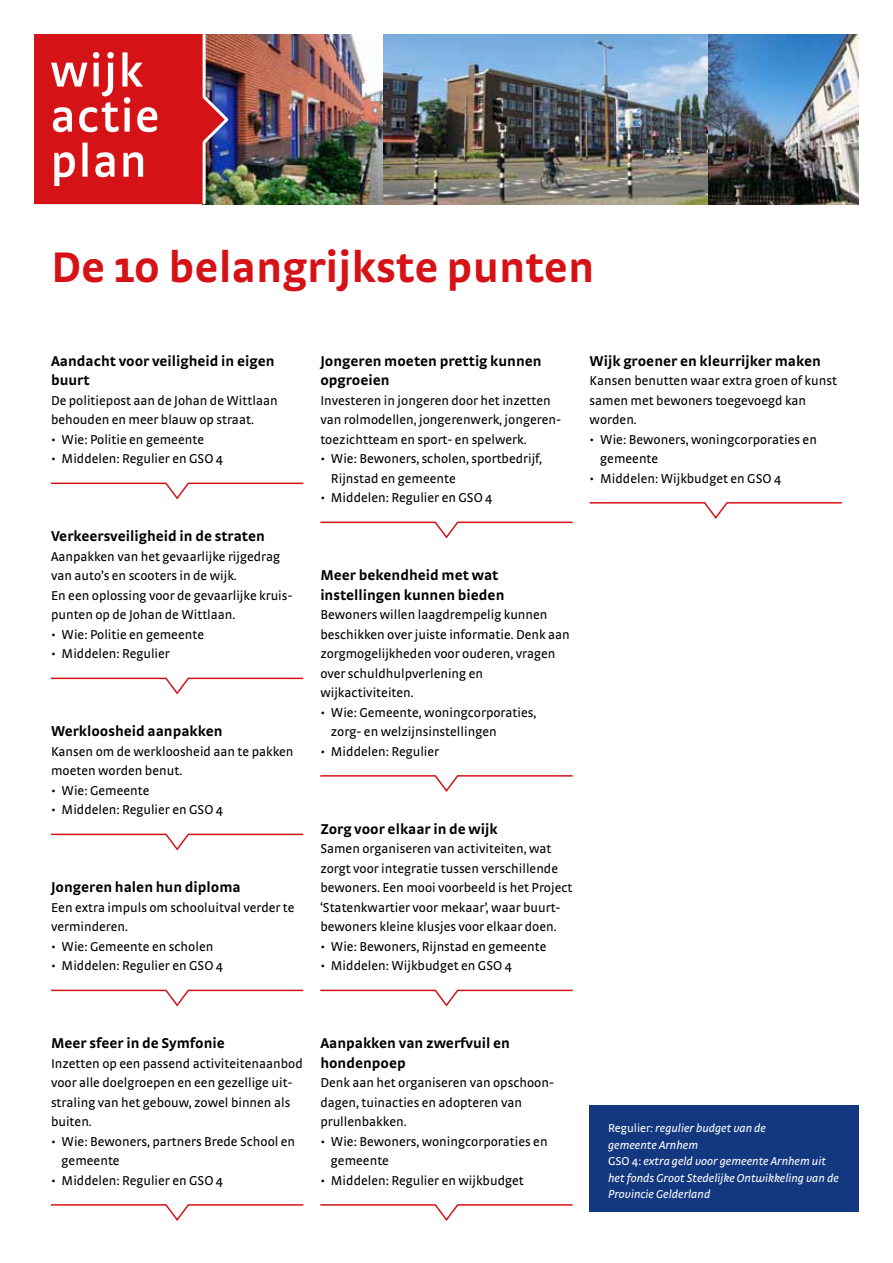
<style>
.page{position:relative;width:893px;height:1263px;background:#fff}
.page>*{position:absolute;margin:0;border:0;box-sizing:border-box;transform-origin:0 0}
.t1{font:700 45px "Strada";color:#d51317}
.t2{font:700 15px/19.5px "Strada";color:#000}
.t3{font:13.5px/19.5px "Strada";color:#000}
.t4{font:italic 12px/16.5px "Strada";color:#fff}
.s1{font-style:normal}
</style>
<div class="page">
<img style="left:707px;top:34px;width:152px;height:170px">
<img style="left:231px;top:34px;width:153px;height:170px">
<img style="left:384px;top:34px;width:323px;height:170px">
<div style="left:590px;top:1106px;width:269px;height:106px;background:#14387f"></div>
<svg style="left:34px;top:34px;width:197px;height:171px;background:#cb363c"></svg>
<svg style="left:51px;top:482px;width:253px;height:18px"></svg>
<svg style="left:51px;top:677px;width:253px;height:18px"></svg>
<svg style="left:51px;top:833px;width:253px;height:18px"></svg>
<svg style="left:51px;top:989px;width:253px;height:18px"></svg>
<svg style="left:51px;top:1204px;width:253px;height:17px"></svg>
<svg style="left:320px;top:521px;width:253px;height:18px"></svg>
<svg style="left:320px;top:775px;width:253px;height:17px"></svg>
<svg style="left:320px;top:989px;width:253px;height:18px"></svg>
<svg style="left:320px;top:1204px;width:253px;height:17px"></svg>
<svg style="left:589px;top:502px;width:253px;height:17px"></svg>
<h1 class="t1" style="left:51px;top:240px;width:545px">De 10 belangrijkste punten</h1>
<p class="t2" style="left:51px;top:350px;width:225px">Aandacht voor veiligheid in eigen buurt</p>
<p class="t3" style="left:51px;top:390px;width:228px">De politiepost aan de Johan de Wittlaan behouden en meer blauw op straat.</p>
<p class="t3" style="left:51px;top:429px;width:155px">• Wie: Politie en gemeente</p>
<p class="t3" style="left:51px;top:449px;width:174px">• Middelen: Regulier en GSO 4</p>
<p class="t2" style="left:51px;top:526px;width:215px">Verkeersveiligheid in de straten</p>
<p class="t3" style="left:51px;top:546px;width:243px">Aanpakken van het gevaarlijke rijgedrag van auto’s en scooters in de wijk.<br>En een oplossing voor de gevaarlijke kruis&shy;punten op de Johan de Wittlaan.</p>
<p class="t3" style="left:51px;top:624px;width:155px">• Wie: Politie en gemeente</p>
<p class="t3" style="left:51px;top:644px;width:120px">• Middelen: Regulier</p>
<p class="t2" style="left:51px;top:721px;width:173px">Werkloosheid aanpakken</p>
<p class="t3" style="left:51px;top:741px;width:244px">Kansen om de werkloosheid aan te pakken moeten worden benut.</p>
<p class="t3" style="left:51px;top:780px;width:100px">• Wie: Gemeente</p>
<p class="t3" style="left:51px;top:800px;width:174px">• Middelen: Regulier en GSO 4</p>
<p class="t2" style="left:51px;top:877px;width:191px">Jongeren halen hun diploma</p>
<p class="t3" style="left:51px;top:897px;width:245px">Een extra impuls om schooluitval verder te verminderen.</p>
<p class="t3" style="left:51px;top:936px;width:164px">• Wie: Gemeente en scholen</p>
<p class="t3" style="left:51px;top:956px;width:174px">• Middelen: Regulier en GSO 4</p>
<p class="t2" style="left:320px;top:350px;width:223px">Jongeren moeten prettig kunnen opgroeien</p>
<p class="t3" style="left:320px;top:390px;width:242px">Investeren in jongeren door het inzetten van rolmodellen, jongerenwerk, jongeren&shy;toezichtteam en sport- en spelwerk.</p>
<p class="t3" style="left:331px;top:449px;width:213px;text-indent:-11px">• Wie: Bewoners, scholen, sportbedrijf,<br>Rijnstad en gemeente</p>
<p class="t3" style="left:320px;top:488px;width:174px">• Middelen: Regulier en GSO 4</p>
<p class="t2" style="left:590px;top:350px;width:233px">Wijk groener en kleurrijker maken</p>
<p class="t3" style="left:590px;top:371px;width:249px">Kansen benutten waar extra groen of kunst samen met bewoners toegevoegd kan worden.</p>
<p class="t3" style="left:600px;top:429px;width:218px;text-indent:-11px">• Wie: Bewoners, woningcorporaties en gemeente</p>
<p class="t3" style="left:590px;top:468px;width:193px">• Middelen: Wijkbudget en GSO 4</p>
<p class="t2" style="left:320px;top:565px;width:186px">Meer bekendheid met wat instellingen kunnen bieden</p>
<p class="t3" style="left:320px;top:605px;width:251px">Bewoners willen laagdrempelig kunnen beschikken over juiste informatie. Denk aan zorgmogelijkheden voor ouderen, vragen over schuldhulpverlening en wijkactiviteiten.</p>
<p class="t3" style="left:331px;top:702px;width:207px;text-indent:-11px">• Wie: Gemeente, woningcorporaties, zorg- en welzijnsinstellingen</p>
<p class="t3" style="left:320px;top:741px;width:120px">• Middelen: Regulier</p>
<p class="t2" style="left:320px;top:818px;width:179px">Zorg voor elkaar in de wijk</p>
<p class="t3" style="left:320px;top:839px;width:254px">Samen organiseren van activiteiten, wat zorgt voor integratie tussen verschillende bewoners. Een mooi voorbeeld is het Project ‘Statenkwartier voor mekaar’, waar buurt&shy;bewoners kleine klusjes voor elkaar doen.</p>
<p class="t3" style="left:320px;top:936px;width:228px">• Wie: Bewoners, Rijnstad en gemeente</p>
<p class="t3" style="left:320px;top:956px;width:193px">• Middelen: Wijkbudget en GSO 4</p>
<p class="t2" style="left:51px;top:1033px;width:175px">Meer sfeer in de Symfonie</p>
<p class="t3" style="left:51px;top:1053px;width:253px">Inzetten op een passend activiteitenaanbod voor alle doelgroepen en een gezellige uit&shy;straling van het gebouw, zowel binnen als buiten.</p>
<p class="t3" style="left:62px;top:1131px;width:235px;text-indent:-11px">• Wie: Bewoners, partners Brede School en gemeente</p>
<p class="t3" style="left:51px;top:1170px;width:174px">• Middelen: Regulier en GSO 4</p>
<p class="t2" style="left:320px;top:1033px;width:191px">Aanpakken van zwerfvuil en hondenpoep</p>
<p class="t3" style="left:320px;top:1073px;width:234px">Denk aan het organiseren van opschoon&shy;dagen, tuinacties en adopteren van prullenbakken.</p>
<p class="t3" style="left:331px;top:1131px;width:218px;text-indent:-11px">• Wie: Bewoners, woningcorporaties en gemeente</p>
<p class="t3" style="left:320px;top:1170px;width:205px">• Middelen: Regulier en wijkbudget</p>
<p class="t4" style="left:608px;top:1120px;width:232px"><span class="s1">Regulier</span>: regulier budget van de<br>gemeente Arnhem<br><span class="s1">GSO 4:</span> extra geld voor gemeente Arnhem uit het fonds Groot Stedelijke Ontwikkeling van de<br>Provincie Gelderland</p>
</div>
